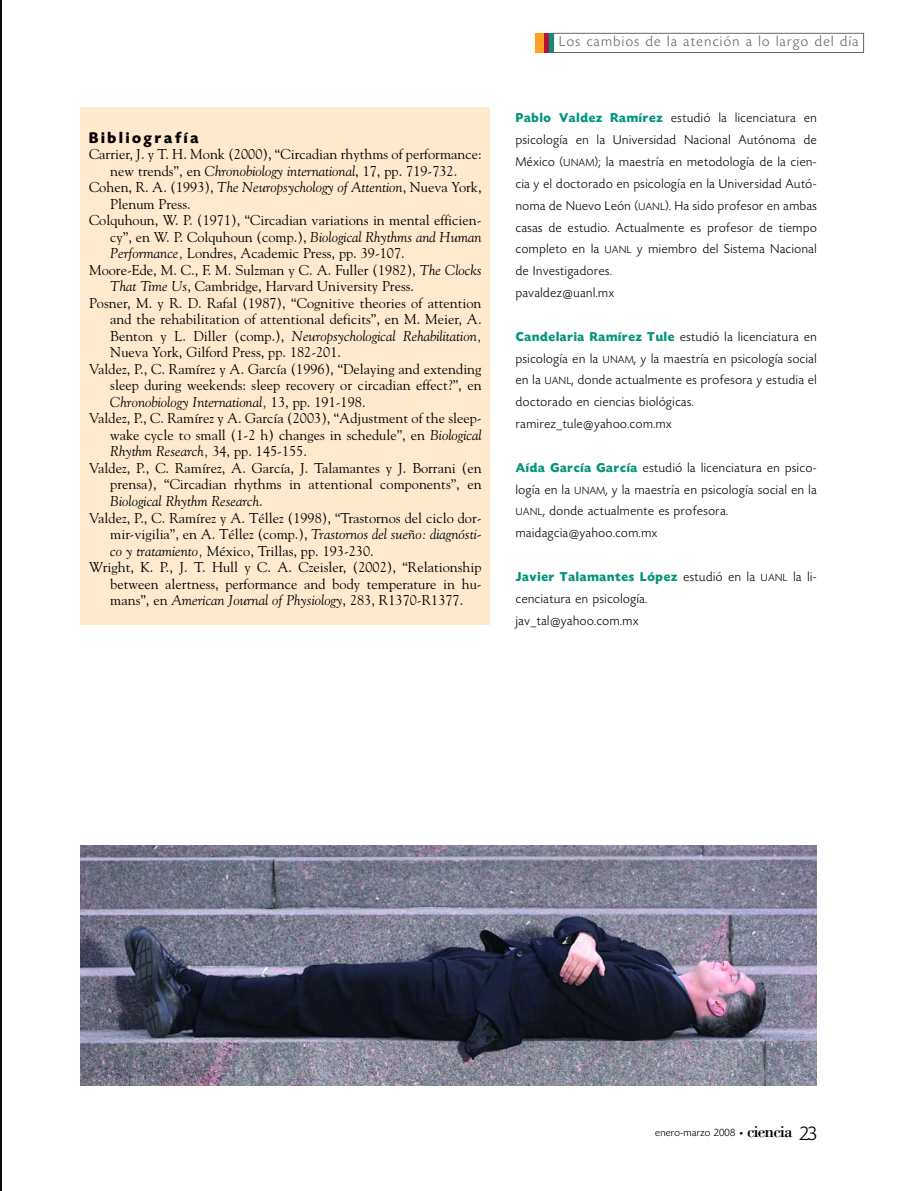
<style>
.page{position:relative;width:915px;height:1191px;background:#fff}
.page>*{position:absolute;margin:0;border:0;box-sizing:border-box;transform-origin:0 0}
.t1{font:17.25px "Bodoni";letter-spacing:-.05em;color:#000}
.t2{font:700 16.2px "Today HEF";letter-spacing:.17em;color:#000}
.t3{font:300 15px "Today HEF";letter-spacing:.095em;color:#666}
.t4{font:14.25px "Goudy";color:#000}
.t5{font:italic 14.25px "Goudy";color:#000}
.t6{font:300 13.5px/21.9px "Today HEF";letter-spacing:.045em;color:#000}
.t7{font:300 11.25px "Today HEF";letter-spacing:.025em;color:#000}
.s1{font-style:italic}
.s2{font-style:normal}
.s3{font-weight:700;color:#04947d}
.s4{font-size:10.95px}
.s5{font-family:"Officina Sans";font-weight:400;font-size:7.5px}
.s6{font-family:"Today HEF";font-weight:300;font-size:21px}
</style>
<div class="page">
<div style="left:535px;top:33px;width:9px;height:20px;background:#ffa023"></div>
<div style="left:544px;top:33px;width:5px;height:20px;background:#ba1234"></div>
<hr style="left:549px;top:33px;width:4px;height:20px;background:#04947d">
<div style="left:553px;top:33px;width:310px;height:20px;border:1px solid #666"></div>
<img style="left:80px;top:845px;width:736px;height:240px">
<div style="left:80px;top:107px;width:410px;height:517px;background:#ffeace"></div>
<img style="left:0;top:1px;width:1px;height:1189px">
<p class="t2" style="left:89px;top:131px;width:111px">Bibliografía</p>
<p class="t4" style="left:89px;top:149px;width:394px">Carrier, J. y T. H. Monk (2000), “Circadian rhythms of performance:</p>
<p class="t4" style="left:110px;top:165px;width:348px">new trends”, en <span class="s1">Chronobiology international</span>, 17, pp. 719-732.</p>
<p class="t5" style="left:89px;top:182px;width:394px"><span class="s2">Cohen, R. A. (1993),</span> The Neuropsychology of Attention<span class="s2">, Nueva York,</span></p>
<p class="t4" style="left:110px;top:198px;width:82px">Plenum Press.</p>
<p class="t4" style="left:89px;top:215px;width:394px">Colquhoun, W. P. (1971), “Circadian variations in mental efficien-</p>
<p class="t4" style="left:110px;top:231px;width:372px">cy”, en W. P. Colquhoun (comp.), <span class="s1">Biological Rhythms and Human</span></p>
<p class="t4" style="left:110px;top:248px;width:296px"><span class="s1">Performance,</span> Londres, Academic Press, pp. 39-107.</p>
<p class="t4" style="left:89px;top:264px;width:394px">Moore-Ede, M. C., F. M. Sulzman y C. A. Fuller (1982), <span class="s1">The Clocks</span></p>
<p class="t4" style="left:110px;top:281px;width:305px"><span class="s1">That Time Us</span>, Cambridge, Harvard University Press.</p>
<p class="t4" style="left:89px;top:297px;width:394px">Posner, M. y R. D. Rafal (1987), “Cognitive theories of attention</p>
<p class="t4" style="left:110px;top:314px;width:372px">and the rehabilitation of attentional deficits”, en M. Meier, A.</p>
<p class="t5" style="left:110px;top:330px;width:372px"><span class="s2">Benton y L. Diller (comp.),</span> Neuropsychological Rehabilitation,</p>
<p class="t4" style="left:110px;top:347px;width:232px">Nueva York, Gilford Press, pp. 182-201.</p>
<p class="t4" style="left:89px;top:363px;width:394px">Valdez, P., C. Ramírez y A. García (1996), “Delaying and extending</p>
<p class="t4" style="left:110px;top:380px;width:372px">sleep during weekends: sleep recovery or circadian effect?”, en</p>
<p class="t5" style="left:110px;top:396px;width:257px">Chronobiology International, <span class="s2">13, pp. 191-198.</span></p>
<p class="t4" style="left:89px;top:413px;width:394px">Valdez, P., C. Ramírez y A. García (2003), “Adjustment of the sleep-</p>
<p class="t4" style="left:110px;top:429px;width:372px">wake cycle to small (1-2 h) changes in schedule”, en <span class="s1">Biological</span></p>
<p class="t5" style="left:110px;top:446px;width:198px">Rhythm Research, <span class="s2">34, pp. 145-155.</span></p>
<p class="t4" style="left:89px;top:462px;width:394px">Valdez, P., C. Ramírez, A. García, J. Talamantes y J. Borrani (en</p>
<p class="t4" style="left:110px;top:479px;width:372px">prensa), “Circadian rhythms in attentional components”, en</p>
<p class="t5" style="left:110px;top:495px;width:154px">Biological Rhythm Research<span class="s2">.</span></p>
<p class="t4" style="left:89px;top:512px;width:394px">Valdez, P., C. Ramírez y A. Téllez (1998), “Trastornos del ciclo dor-</p>
<p class="t4" style="left:110px;top:528px;width:372px">mir-vigilia”, en A. Téllez (comp.), <span class="s1">Trastornos del sueño: diagnósti-</span></p>
<p class="t4" style="left:110px;top:545px;width:265px"><span class="s1">co y tratamiento,</span> México, Trillas, pp. 193-230.</p>
<p class="t4" style="left:89px;top:561px;width:394px">Wright, K. P., J. T. Hull y C. A. Czeisler, (2002), “Relationship</p>
<p class="t4" style="left:110px;top:578px;width:372px">between alertness, performance and body temperature in hu-</p>
<p class="t5" style="left:110px;top:594px;width:354px"><span class="s2">mans”, en</span> American Journal of Physiology<span class="s2">, 283, R1370-R1377.</span></p>
<p class="t3" style="left:559px;top:36px;width:300px">Los cambios de la atención a lo largo del día</p>
<p class="t6" style="left:515px;top:108px;width:302px"><span class="s3">Pablo Valdez Ramírez</span> estudió la licenciatura en psicología en la Universidad Nacional Autónoma de México (<span class="s4">UNAM</span>); la maestría en metodología de la cien&shy;cia y el doctorado en psicología en la Universidad Autó&shy;noma de Nuevo León (<span class="s4">UANL</span>). Ha sido profesor en ambas casas de estudio. Actualmente es profesor de tiempo completo en la <span class="s4">UANL</span> y miembro del Sistema Nacional de Investigadores.<br>pavaldez@uanl.mx</p>
<p class="t6" style="left:515px;top:327px;width:302px"><span class="s3">Candelaria Ramírez Tule</span> estudió la licenciatura en psicología en la <span class="s4">UNAM</span>, y la maestría en psicología social en la <span class="s4">UANL</span>, donde actualmente es profesora y estudia el doctorado en ciencias biológicas. ramirez_tule@yahoo.com.mx</p>
<p class="t6" style="left:515px;top:458px;width:302px"><span class="s3">Aída García García</span> estudió la licenciatura en psico&shy;logía en la <span class="s4">UNAM</span>, y la maestría en psicología social en la <span class="s4">UANL</span>, donde actualmente es profesora. maidagcia@yahoo.com.mx</p>
<p class="t6" style="left:515px;top:567px;width:302px"><span class="s3">Javier Talamantes López</span> estudió en la <span class="s4">UANL</span> la li&shy;cenciatura en psicología.<br>jav_tal@yahoo.com.mx</p>
<p class="t7" style="left:655px;top:1128px;width:89px">enero-marzo 2008 <span class="s5">•</span></p>
<p class="t1" style="left:746px;top:1125px;width:71px">ciencia <span class="s6">23</span></p>
</div>
